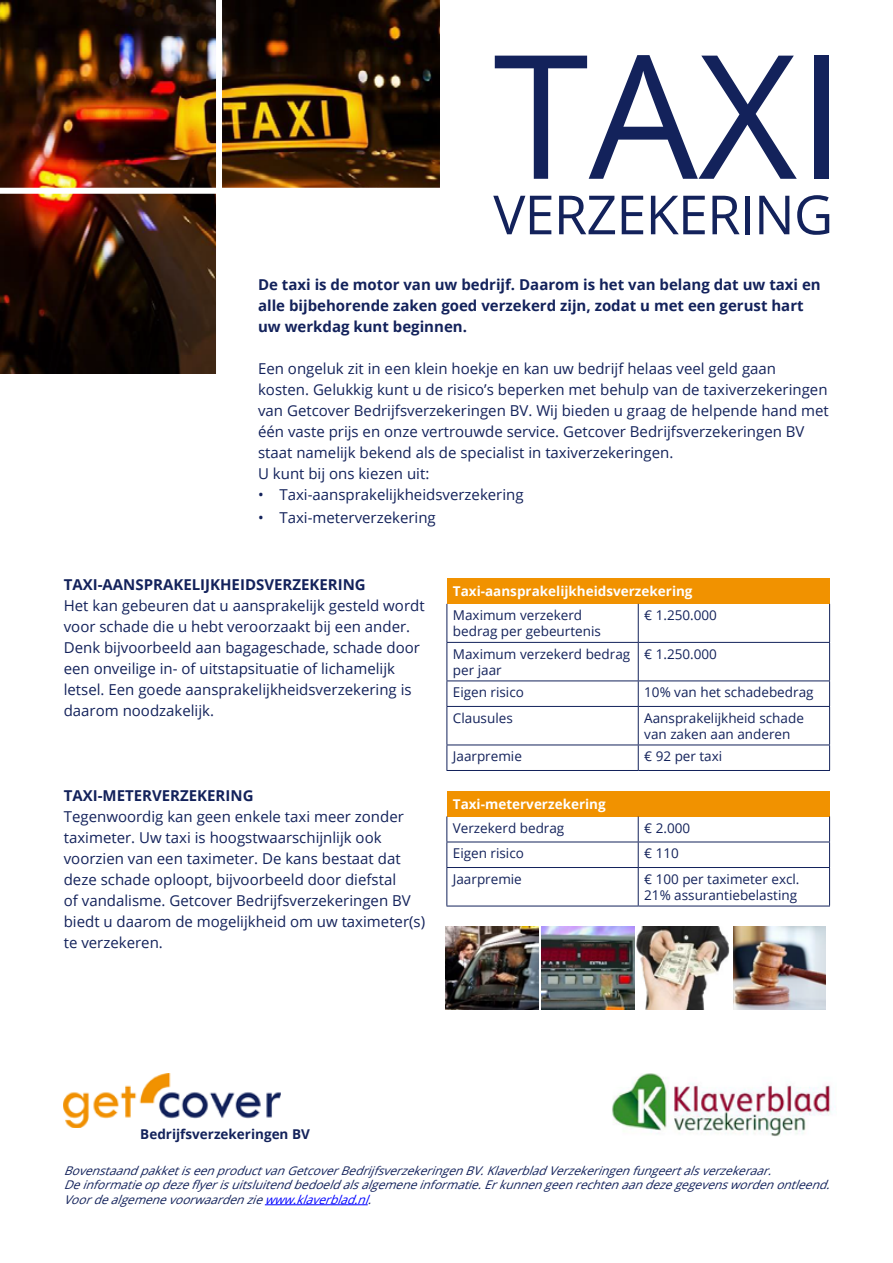
<style>
.page{position:relative;width:893px;height:1263px;background:#fff}
.page>*{position:absolute;margin:0;border:0;box-sizing:border-box;transform-origin:0 0}
.t1{font:172.5px "Open Sans";color:#13225b}
.t2{font:54px "Open Sans";letter-spacing:-.015em;color:#13225b}
.t3{font:15px/21px "Open Sans";color:#13225b}
.t4{font:700 15px/21px "Open Sans";color:#13225b}
.t5{font:13.5px/16.2px "Open Sans";color:#13225b}
.t6{font:700 13.5px "Open Sans";color:#fff}
.t7{font:700 13.5px "Open Sans";color:#13225b}
.t8{font:italic 12px/14.4px "Open Sans";color:#13225b}
.s1{color:#00f}
</style>
<div class="page">
<img style="left:446px;top:926px;width:92px;height:83px">
<img style="left:541px;top:926px;width:93px;height:83px">
<img style="left:637px;top:926px;width:93px;height:83px">
<img style="left:733px;top:926px;width:93px;height:83px">
<img style="left:0;top:0;width:439px;height:373px">
<div style="left:216px;top:0;width:6px;height:376px;background:#fff"></div>
<div style="left:0;top:188px;width:440px;height:6px;background:#fff"></div>
<div style="left:222px;top:189px;width:234px;height:185px;background:#fff"></div>
<img style="left:64px;top:1074px;width:216px;height:53px">
<img style="left:612px;top:1074px;width:224px;height:62px">
<hr style="left:265px;top:1204px;width:103px;height:1px;background:#00f">
<div style="left:447px;top:578px;width:383px;height:26px;background:#f19200"></div>
<hr style="left:446px;top:604px;width:1px;height:38px;background:#13225b">
<hr style="left:638px;top:604px;width:1px;height:38px;background:#13225b">
<hr style="left:829px;top:604px;width:1px;height:38px;background:#13225b">
<hr style="left:446px;top:642px;width:192px;height:1px;background:#13225b">
<hr style="left:446px;top:643px;width:1px;height:37px;background:#13225b">
<hr style="left:638px;top:642px;width:192px;height:1px;background:#13225b">
<hr style="left:638px;top:643px;width:1px;height:37px;background:#13225b">
<hr style="left:829px;top:643px;width:1px;height:37px;background:#13225b">
<hr style="left:446px;top:680px;width:192px;height:1px;background:#13225b">
<svg style="left:446px;top:681px;width:1px;height:25px"></svg>
<hr style="left:638px;top:680px;width:192px;height:1px;background:#13225b">
<svg style="left:638px;top:681px;width:1px;height:25px"></svg>
<svg style="left:829px;top:681px;width:1px;height:25px"></svg>
<hr style="left:446px;top:706px;width:192px;height:1px;background:#13225b">
<hr style="left:446px;top:707px;width:1px;height:38px;background:#13225b">
<hr style="left:638px;top:706px;width:192px;height:1px;background:#13225b">
<hr style="left:638px;top:707px;width:1px;height:38px;background:#13225b">
<hr style="left:829px;top:707px;width:1px;height:38px;background:#13225b">
<hr style="left:446px;top:745px;width:192px;height:1px;background:#13225b">
<svg style="left:446px;top:745px;width:1px;height:25px"></svg>
<hr style="left:638px;top:745px;width:192px;height:1px;background:#13225b">
<svg style="left:638px;top:745px;width:1px;height:25px"></svg>
<svg style="left:829px;top:745px;width:1px;height:25px"></svg>
<hr style="left:446px;top:770px;width:192px;height:1px;background:#13225b">
<hr style="left:638px;top:770px;width:192px;height:1px;background:#13225b">
<div style="left:447px;top:791px;width:383px;height:25px;background:#f19200"></div>
<hr style="left:446px;top:842px;width:192px;height:1px;background:#13225b">
<svg style="left:446px;top:816px;width:1px;height:51px"></svg>
<hr style="left:638px;top:842px;width:192px;height:1px;background:#13225b">
<svg style="left:638px;top:816px;width:1px;height:51px"></svg>
<svg style="left:829px;top:816px;width:1px;height:51px"></svg>
<hr style="left:446px;top:867px;width:192px;height:1px;background:#13225b">
<hr style="left:446px;top:868px;width:1px;height:38px;background:#13225b">
<hr style="left:638px;top:867px;width:192px;height:1px;background:#13225b">
<hr style="left:638px;top:868px;width:1px;height:38px;background:#13225b">
<hr style="left:829px;top:868px;width:1px;height:38px;background:#13225b">
<hr style="left:446px;top:906px;width:192px;height:1px;background:#13225b">
<hr style="left:638px;top:906px;width:192px;height:1px;background:#13225b">
<h1 class="t1" style="left:493px;top:-2px;width:354px">TAXI</h1>
<h2 class="t2" style="left:493px;top:178px;width:341px">VERZEKERING</h2>
<p class="t4" style="left:258px;top:274px;width:564px">De taxi is de motor van uw bedrijf. Daarom is het van belang dat uw taxi en alle bijbehorende zaken goed verzekerd zijn, zodat u met een gerust hart uw werkdag kunt beginnen.</p>
<p class="t3" style="left:258px;top:358px;width:572px">Een ongeluk zit in een klein hoekje en kan uw bedrijf helaas veel geld gaan kosten. Gelukkig kunt u de risico’s beperken met behulp van de taxiverzekeringen van Getcover Bedrijfsverzekeringen BV. Wij bieden u graag de helpende hand met één vaste prijs en onze vertrouwde service. Getcover Bedrijfsverzekeringen BV staat namelijk bekend als de specialist in taxiverzekeringen.<br>U kunt bij ons kiezen uit:</p>
<p class="t3" style="left:258px;top:484px;width:267px">• Taxi-aansprakelijkheidsverzekering</p>
<p class="t3" style="left:258px;top:506px;width:179px">• Taxi-meterverzekering</p>
<p class="t4" style="left:64px;top:573px;width:304px">TAXI-AANSPRAKELIJKHEIDSVERZEKERING</p>
<p class="t3" style="left:64px;top:594px;width:362px">Het kan gebeuren dat u aansprakelijk gesteld wordt voor schade die u hebt veroorzaakt bij een ander.<br>Denk bijvoorbeeld aan bagageschade, schade door een onveilige in- of uitstapsituatie of lichamelijk letsel. Een goede aansprakelijkheidsverzekering is daarom noodzakelijk.</p>
<p class="t4" style="left:64px;top:785px;width:191px">TAXI-METERVERZEKERING</p>
<p class="t3" style="left:64px;top:806px;width:363px">Tegenwoordig kan geen enkele taxi meer zonder taximeter. Uw taxi is hoogstwaarschijnlijk ook voorzien van een taximeter. De kans bestaat dat deze schade oploopt, bijvoorbeeld door diefstal<br>of vandalisme. Getcover Bedrijfsverzekeringen BV biedt u daarom de mogelijkheid om uw taximeter(s) te verzekeren.</p>
<p class="t6" style="left:453px;top:582px;width:241px">Taxi-aansprakelijkheidsverzekering</p>
<p class="t5" style="left:453px;top:607px;width:150px">Maximum verzekerd bedrag per gebeurtenis</p>
<p class="t5" style="left:644px;top:607px;width:74px">€ 1.250.000</p>
<p class="t5" style="left:453px;top:645px;width:179px">Maximum verzekerd bedrag per jaar</p>
<p class="t5" style="left:644px;top:645px;width:74px">€ 1.250.000</p>
<p class="t5" style="left:453px;top:684px;width:73px">Eigen risico</p>
<p class="t5" style="left:644px;top:684px;width:171px">10% van het schadebedrag</p>
<p class="t5" style="left:453px;top:709px;width:61px">Clausules</p>
<p class="t5" style="left:644px;top:709px;width:161px">Aansprakelijkheid schade van zaken aan anderen</p>
<p class="t5" style="left:453px;top:748px;width:71px">Jaarpremie</p>
<p class="t5" style="left:644px;top:748px;width:80px">€ 92 per taxi</p>
<p class="t6" style="left:453px;top:794px;width:154px">Taxi-meterverzekering</p>
<p class="t5" style="left:453px;top:819px;width:113px">Verzekerd bedrag</p>
<p class="t5" style="left:644px;top:819px;width:47px">€ 2.000</p>
<p class="t5" style="left:453px;top:845px;width:73px">Eigen risico</p>
<p class="t5" style="left:644px;top:845px;width:36px">€ 110</p>
<p class="t5" style="left:453px;top:870px;width:71px">Jaarpremie</p>
<p class="t5" style="left:644px;top:870px;width:157px">€ 100 per taximeter excl.<br>21% assurantiebelasting</p>
<p class="t7" style="left:140px;top:1124px;width:171px">Bedrijfsverzekeringen BV</p>
<p class="t8" style="left:64px;top:1163px;width:773px">BovenstaandpakketiseenproductvanGetcoverBedrijfsverzekeringenBV.KlaverbladVerzekeringenfungeertalsverzekeraar.<br>Deinformatieopdezeflyerisuitsluitendbedoeldalsalgemeneinformatie.Erkunnengeenrechtenaandezegegevenswordenontleend.<br>Voordealgemenevoorwaardenzie<span class="s1">www.klaverblad.nl</span>.</p>
</div>
